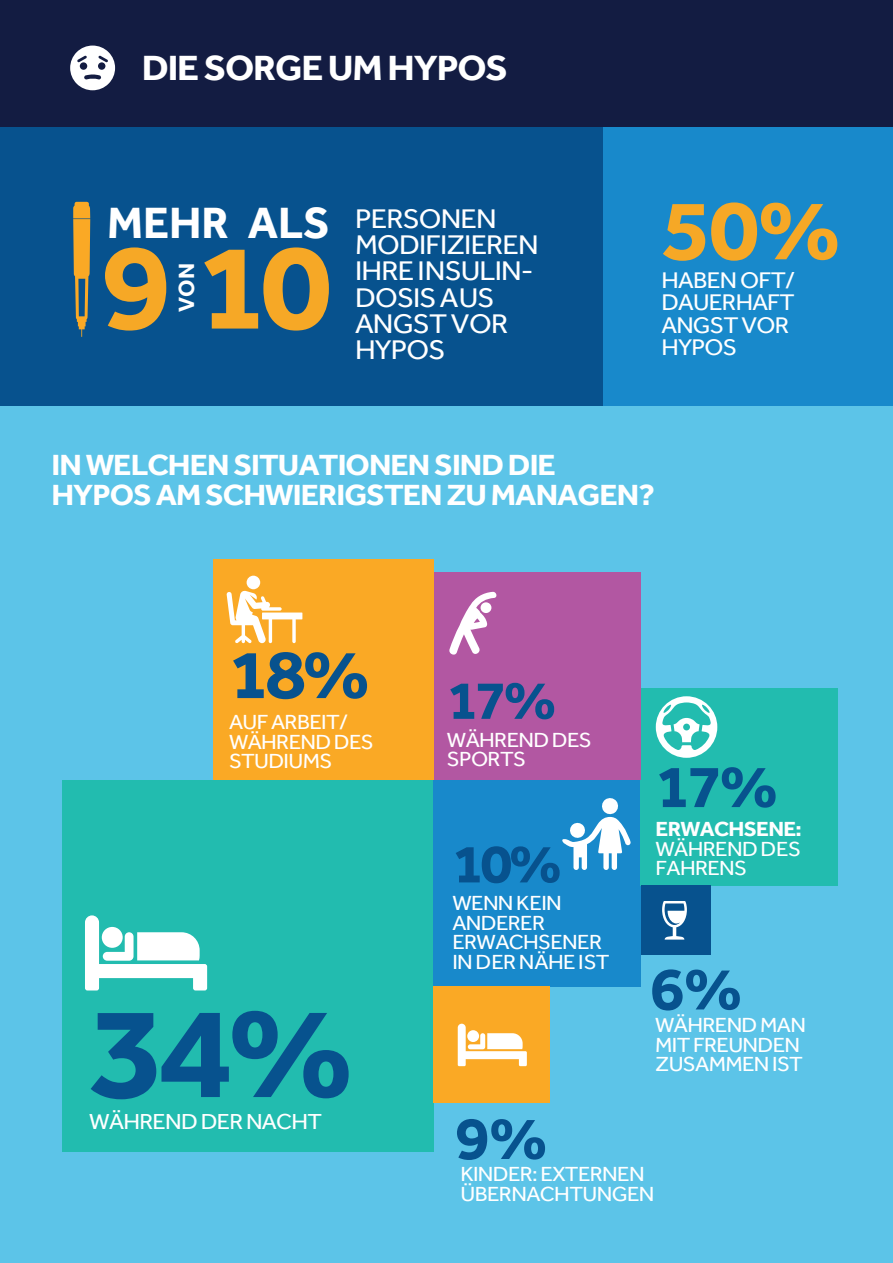
<style>
.page{position:relative;width:893px;height:1263px;background:#fff}
.page>*{position:absolute;margin:0;border:0;box-sizing:border-box;transform-origin:0 0}
.t1{font:700 133.5px "Effra";color:#07528e;scale:1.05 1}
.t2{font:700 125.1px "Effra";color:#f6a826;scale:1.05 1}
.t3{font:700 87.75px "Effra";color:#f6a826;scale:1.05 1}
.t4{font:700 71.1px "Effra";color:#07528e;scale:1.05 1}
.t5{font:700 61.8px "Effra";color:#07528e;scale:1.05 1}
.t6{font:700 55.8px "Effra";color:#07528e;scale:1.05 1}
.t7{font:700 36px "Effra";letter-spacing:-.03em;color:#fff;scale:1.05 1}
.t8{font:700 30px/30px "Effra";letter-spacing:-.03em;color:#fff;scale:1.05 1}
.t9{font:27.75px/26.2px "Effra";letter-spacing:-.03em;color:#fff;scale:1.05 1}
.t10{font:23.25px/22.5px "Effra";letter-spacing:-.03em;color:#fff;scale:1.05 1}
.t11{font:700 22.65px "Effra";color:#fff}
.t12{font:22.35px "Effra";letter-spacing:-.03em;color:#fff;scale:1.05 1}
.t13{font:21px/19.5px "Effra";letter-spacing:-.03em;color:#fff;scale:1.05 1}
.t14{font:700 21px "Effra";letter-spacing:-.03em;color:#fff;scale:1.05 1}
.s1{font-weight:700;font-size:45px}
</style>
<div class="page">
<div style="left:0;top:406px;width:893px;height:857px;background:#5cc4e8"></div>
<div style="left:62px;top:780px;width:372px;height:371px;background:#22bcaf"></div>
<div style="left:434px;top:780px;width:207px;height:207px;background:#1889cb"></div>
<div style="left:434px;top:987px;width:116px;height:116px;background:#faa925"></div>
<div style="left:641px;top:688px;width:197px;height:197px;background:#22bcaf"></div>
<div style="left:641px;top:885px;width:69px;height:70px;background:#07528e"></div>
<svg style="left:85px;top:915px;width:122px;height:75px"></svg>
<svg style="left:656px;top:696px;width:61px;height:62px"></svg>
<svg style="left:562px;top:798px;width:69px;height:72px"></svg>
<svg style="left:458px;top:1024px;width:69px;height:42px"></svg>
<svg style="left:662px;top:901px;width:25px;height:38px"></svg>
<div style="left:434px;top:573px;width:207px;height:207px;background:#b257a2"></div>
<svg style="left:449px;top:591px;width:48px;height:64px"></svg>
<div style="left:481px;top:602px;width:10px;height:11px;background:#fff;border-radius:50%"></div>
<div style="left:213px;top:559px;width:221px;height:221px;background:#faa925"></div>
<div style="left:247px;top:576px;width:13px;height:13px;background:#fff;border-radius:50%"></div>
<svg style="left:226px;top:591px;width:76px;height:52px"></svg>
<div style="left:0;top:0;width:893px;height:127px;background:#131c42"></div>
<div style="left:0;top:127px;width:604px;height:279px;background:#07528e"></div>
<div style="left:604px;top:127px;width:289px;height:279px;background:#1889cb"></div>
<svg style="left:73px;top:202px;width:17px;height:135px"></svg>
<svg style="left:70px;top:46px;width:45px;height:44px"></svg>
<h3 class="t7" style="left:142px;top:46px;width:350px">DIE SORGE UM HYPOS</h3>
<h3 class="t9" style="left:355px;top:205px;width:176px;text-indent:-248px"><span class="s1">MEHR ALS</span> PERSONEN<br>MODIFIZIEREN<br>IHRE INSULIN-<br>DOSIS AUS<br>ANGST VOR<br>HYPOS</h3>
<h2 class="t2" style="left:100px;top:211px;width:222px">9 10</h2>
<p class="t11" style="left:173px;top:312px;width:50px;rotate:-90deg">VON</p>
<h3 class="t3" style="left:661px;top:177px;width:173px">50%</h3>
<p class="t10" style="left:661px;top:268px;width:129px">HABEN OFT/<br>DAUERHAFT<br>ANGST VOR<br>HYPOS</p>
<h3 class="t8" style="left:51px;top:450px;width:576px">IN WELCHEN SITUATIONEN SIND DIE<br>HYPOS AM SCHWIERIGSTEN ZU MANAGEN?</h3>
<h3 class="t4" style="left:229px;top:631px;width:137px">18%</h3>
<p class="t13" style="left:229px;top:712px;width:139px">AUF ARBEIT/<br>WÄHREND DES<br>STUDIUMS</p>
<h1 class="t1" style="left:89px;top:971px;width:255px">34%</h1>
<p class="t12" style="left:89px;top:1109px;width:223px">WÄHREND DER NACHT</p>
<h3 class="t6" style="left:447px;top:666px;width:106px">17%</h3>
<p class="t13" style="left:447px;top:730px;width:139px">WÄHREND DES<br>SPORTS</p>
<h3 class="t6" style="left:452px;top:830px;width:106px">10%</h3>
<p class="t13" style="left:452px;top:893px;width:151px">WENN KEIN<br>ANDERER<br>ERWACHSENER<br>IN DER NÄHE IST</p>
<h3 class="t5" style="left:455px;top:1101px;width:91px">9%</h3>
<h3 class="t5" style="left:656px;top:749px;width:119px">17%</h3>
<p class="t14" style="left:656px;top:816px;width:141px">ERWACHSENE:</p>
<p class="t13" style="left:656px;top:839px;width:140px">WÄHREND DES<br>FAHRENS</p>
<h3 class="t5" style="left:649px;top:951px;width:91px">6%</h3>
<p class="t13" style="left:655px;top:1015px;width:145px">WÄHREND MAN<br>MIT FREUNDEN<br>ZUSAMMEN IST</p>
<p class="t13" style="left:460px;top:1164px;width:186px">KINDER:EXTERNEN<br>ÜBERNACHTUNGEN</p>
</div>
